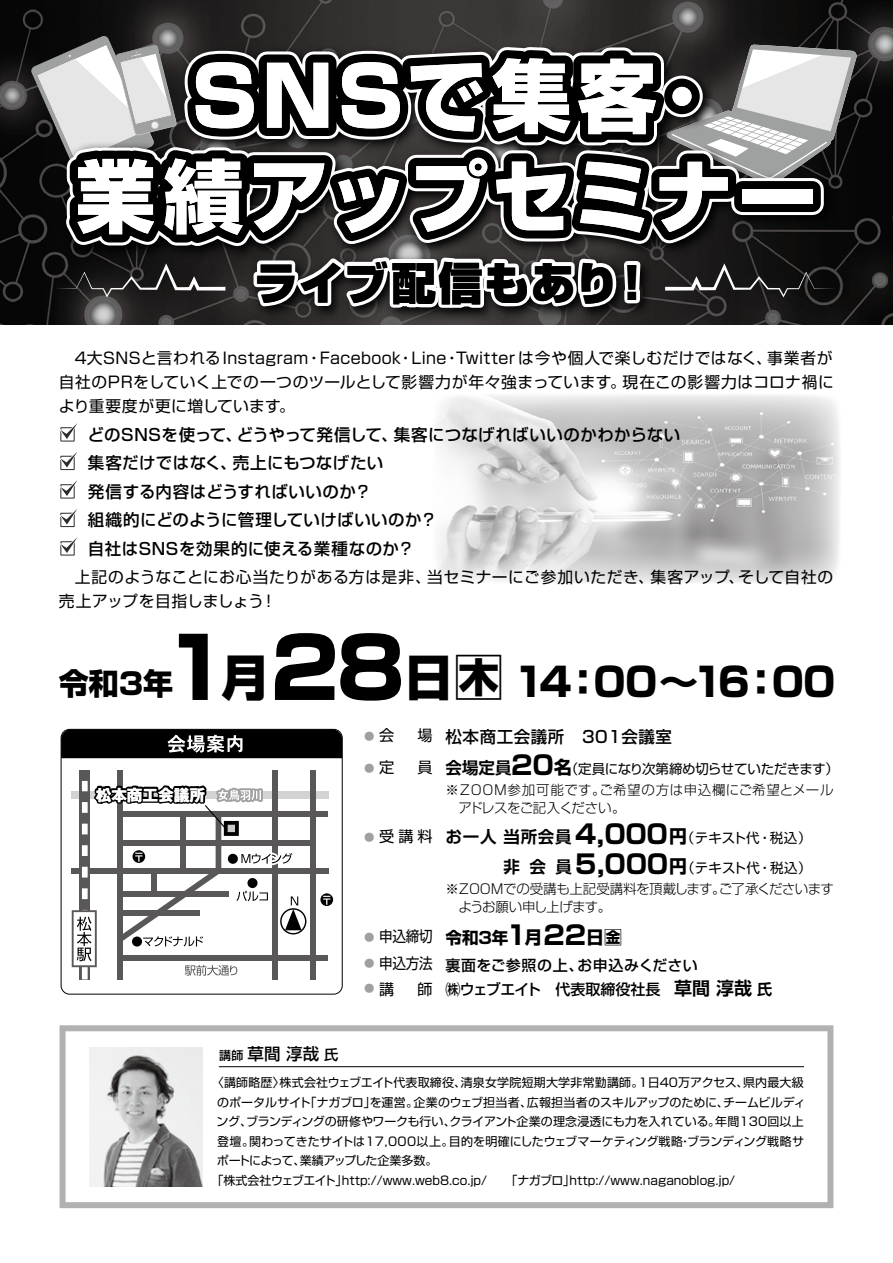
<style>
.page{position:relative;width:893px;height:1263px;background:#fff}
.page>*{position:absolute;margin:0;border:0;box-sizing:border-box;transform-origin:0 0}
.t1{font:800 84px "Shin Go Pr 6 N";color:#000}
.t2{font:800 79.5px/100.2px "Shin Go Pr 6 N";letter-spacing:.045em;color:#fff;text-align:center}
.t3{font:800 49.2px "Shin Go Pr 6 N";color:#000}
.t4{font:900 44.25px "Shin Go Pr 6 N";letter-spacing:.04em;color:#000}
.t5{font:800 39.75px "Shin Go Pr 6 N";letter-spacing:-.095em;color:#000}
.t6{font:800 30px "Shin Go Pr 6 N";color:#000}
.t7{font:700 26.1px "Shin Go Pr 6 N";letter-spacing:-.195em;color:#000}
.t8{font:700 18px "Shin Go Pr 6 N De";color:#000}
.t9{font:700 17.85px "Shin Go Pr 6 N";color:#000}
.t10{font:500 16.5px/28.5px "Shin Go Pr 6 N";letter-spacing:.025em;color:#000}
.t11{font:700 16.5px "Shin Go Pr 6 N De";letter-spacing:.045em;color:#000}
.t12{font:500 16.5px "Shin Go Pr 6 N";letter-spacing:-.025em;color:#000}
.t13{font:700 16.5px "Shin Go Pr 6 N";color:#000}
.t14{font:15.75px/24px "Shin Go Pr 6 N";letter-spacing:.03em;color:#000}
.t15{font:15.75px "Shin Go Pr 6 N";letter-spacing:-.005em;color:#000}
.t16{font:700 15.6px "Gothic MB101 Pr 6 N";color:#fff}
.t17{font:15.15px/25.5px "Shin Go Pr 6 N";letter-spacing:-.025em;color:#000;text-align:right;scale:.9 1}
.t18{font:15.15px "Shin Go Pr 6 N";letter-spacing:-.025em;color:#000}
.t19{font:15.15px "Shin Go Pr 6 N";color:#9fa0a0}
.t20{font:700 15.15px "Shin Go Pr 6 N De";color:#000}
.t21{font:500 15px "Shin Go Pr 6 N";color:#000}
.t22{font:500 15px "Shin Go Pr 6 N";letter-spacing:.045em;color:#000}
.t23{font:500 14.4px "Shin Go Pr 6 N";color:#000}
.t24{font:300 13.5px/18px "Shin Go Pr 6 N";letter-spacing:-.01em;color:#000}
.t25{font:13.5px "Shin Go Pr 6 N";letter-spacing:-.02em;color:#000}
.t26{font:300 13.5px "Shin Go Pr 6 N";letter-spacing:.035em;color:#000}
.t27{font:300 13.5px "Shin Go Pr 6 N";letter-spacing:-.055em;color:#000}
.t28{font:12px "Shin Go Pr 6 N";color:#000}
.t29{font:12px "Shin Go Pr 6 N";letter-spacing:-.03em;color:#000}
.t30{font:12px "Shin Go Pr 6 N";letter-spacing:-.02em;color:#000}
.t31{font:12px "Shin Go Pr 6 N";letter-spacing:-.035em;color:#000}
.t32{font:12px "Shin Go Pr 6 N";letter-spacing:-.085em;color:#000}
.t33{font:500 12px "Shin Go Pr 6 N";color:#000}
.s1{font-size:82.5px}
.s2{color:#000}
.s3{color:#9fa0a0}
.s4{font-size:16.5px}
</style>
<div class="page">
<img style="left:0;top:0;width:893px;height:325px">
<img style="left:436px;top:395px;width:404px;height:188px">
<img style="left:313px;top:324px;width:366px;height:1px">
<svg style="left:60px;top:1025px;width:773px;height:183px"></svg>
<hr style="left:219px;top:1066px;width:585px;height:1px;background:#000">
<img style="left:90px;top:1047px;width:112px;height:139px">
<svg style="left:61px;top:729px;width:281px;height:29px;background:#161616"></svg>
<div style="left:71px;top:791px;width:257px;height:8px;background:#d3d3d4"></div>
<div style="left:71px;top:868px;width:257px;height:5px;background:#595757"></div>
<div style="left:121px;top:955px;width:207px;height:6px;background:#595757"></div>
<div style="left:79px;top:770px;width:11px;height:210px;background:#595757"></div>
<div style="left:117px;top:770px;width:6px;height:210px;background:#595757"></div>
<div style="left:272px;top:770px;width:5px;height:210px;background:#595757"></div>
<div style="left:310px;top:770px;width:6px;height:210px;background:#595757"></div>
<div style="left:121px;top:811px;width:207px;height:6px;background:#595757"></div>
<div style="left:121px;top:840px;width:192px;height:5px;background:#595757"></div>
<svg style="left:320px;top:893px;width:13px;height:13px"></svg>
<svg style="left:323px;top:896px;width:7px;height:9px"></svg>
<svg style="left:72px;top:779px;width:234px;height:200px"></svg>
<div style="left:61px;top:729px;width:282px;height:265px;border:1px solid #000;border-radius:9px"></div>
<svg style="left:60px;top:423px;width:18px;height:132px"></svg>
<svg style="left:100px;top:324px;width:213px;height:1px"></svg>
<svg style="left:31px;top:0;width:826px;height:324px;background:#41403f"></svg>
<h2 class="t2" style="left:76px;top:45px;width:743px"><span class="s1">SNS</span>で集客・<br>業績アップセミナー</h2>
<h3 class="t4" style="left:254px;top:247px;width:366px">ライブ配信もあり</h3>
<h3 class="t4" style="left:610px;top:247px;width:46px">!</h3>
<h3 class="t14" style="left:767px;top:345px;width:67px">事業者が</h3>
<h3 class="t14" style="left:456px;top:345px;width:317px">Twitter は今や個人で楽しむだけではなく、</h3>
<h3 class="t14" style="left:59px;top:345px;width:344px">　4大SNSと言われるInstagram・Facebook</h3>
<h3 class="t14" style="left:398px;top:345px;width:64px">・Line・</h3>
<h3 class="t14" style="left:59px;top:369px;width:569px">自社のPRをしていく上での一つのツールとして影響力が年々強まっています。より重要度が更に増しています。</h3>
<h3 class="t10" style="left:394px;top:419px;width:288px">集客につなげればいいのかわからない</h3>
<h3 class="t14" style="left:623px;top:369px;width:213px">現在この影響力はコロナ禍に</h3>
<h3 class="t10" style="left:233px;top:419px;width:152px;text-indent:-145px">どのSNSを使って、<br>売上にもつなげたい</h3>
<h3 class="t12" style="left:237px;top:421px;width:162px">どうやって発信して、</h3>
<h3 class="t10" style="left:88px;top:448px;width:351px">集客だけではなく、<br>発信する内容はどうすればいいのか?<br>組織的にどのように管理していけばいいのか?自社はSNSを効果的に使える業種なのか?</h3>
<h3 class="t14" style="left:650px;top:564px;width:95px">集客アップ、</h3>
<h3 class="t14" style="left:261px;top:564px;width:172px;text-indent:-186px">上記のようなことにお心当たりがある方は是非、!</h3>
<h3 class="t14" style="left:738px;top:564px;width:97px">そして自社の</h3>
<h3 class="t14" style="left:427px;top:564px;width:228px">当セミナーにご参加いただき、</h3>
<h3 class="t15" style="left:59px;top:588px;width:207px">売上アップを目指しましょう</h3>
<h1 class="t1" style="left:163px;top:601px;width:70px">1</h1>
<h3 class="t6" style="left:59px;top:659px;width:116px">令和3年</h3>
<h3 class="t3" style="left:221px;top:638px;width:51px">月</h3>
<h1 class="t1" style="left:270px;top:601px;width:136px">28</h1>
<h3 class="t3" style="left:404px;top:638px;width:101px">日木</h3>
<h3 class="t5" style="left:514px;top:651px;width:186px">14：00~</h3>
<h3 class="t5" style="left:692px;top:651px;width:145px">16：00</h3>
<p class="t19" style="left:362px;top:724px;width:34px">●<span class="s2">会</span></p>
<p class="t19" style="left:362px;top:755px;width:34px">●<span class="s2">定</span></p>
<p class="t18" style="left:418px;top:723px;width:17px">場</p>
<p class="t18" style="left:418px;top:755px;width:17px">員</p>
<h3 class="t10" style="left:445px;top:721px;width:228px">松本商工会議所　301会議室</h3>
<p class="t25" style="left:565px;top:758px;width:276px">（定員になり次第締め切らせていただきます(</p>
<h3 class="t7" style="left:509px;top:745px;width:49px">２０</h3>
<h3 class="t9" style="left:554px;top:753px;width:19px">名</h3>
<h3 class="t11" style="left:445px;top:754px;width:67px">会場定員</h3>
<h3 class="t16" style="left:96px;top:782px;width:111px">松本商工会議所</h3>
<p class="t26" style="left:599px;top:779px;width:236px">ご希望の方は申込欄にご希望とメール</p>
<p class="t24" style="left:459px;top:780px;width:168px;text-indent:-13px">※ZOOM参加可能です。<br>アドレスをご記入ください。</p>
<p class="t18" style="left:362px;top:824px;width:72px"><span class="s3">●</span>受講料</p>
<h3 class="t7" style="left:575px;top:814px;width:97px">4，０００</h3>
<h3 class="t9" style="left:669px;top:822px;width:19px">円</h3>
<h3 class="t11" style="left:445px;top:823px;width:128px">お一人当所会員</h3>
<p class="t25" style="left:681px;top:827px;width:132px">（テキスト代・税込(</p>
<h3 class="t11" style="left:503px;top:853px;width:18px">非</h3>
<h3 class="t11" style="left:529px;top:853px;width:18px">会</h3>
<h3 class="t7" style="left:575px;top:844px;width:97px">5，０００</h3>
<h3 class="t9" style="left:669px;top:852px;width:19px">円</h3>
<h3 class="t11" style="left:555px;top:853px;width:18px">員</h3>
<p class="t25" style="left:681px;top:857px;width:132px">（テキスト代・税込(</p>
<p class="t17" style="left:362px;top:922px;width:80px"><span class="s3">●</span> 申込締切</p>
<p class="t17" style="left:362px;top:950px;width:80px"><span class="s3">●</span> 申込方法師</p>
<p class="t19" style="left:362px;top:976px;width:34px">●<span class="s2">講</span></p>
<p class="t24" style="left:458px;top:879px;width:269px;text-indent:-13px">※ZOOMでの受講も上記受講料を頂戴します。ようお願い申し上げます。</p>
<h3 class="t9" style="left:586px;top:923px;width:37px">日金</h3>
<p class="t27" style="left:719px;top:878px;width:117px">ご了承くださいます</p>
<h3 class="t7" style="left:544px;top:914px;width:44px">22</h3>
<h3 class="t7" style="left:492px;top:914px;width:37px">1<span class="s4">年</span></h3>
<h3 class="t9" style="left:524px;top:923px;width:19px">月</h3>
<h3 class="t13" style="left:445px;top:924px;width:48px">令和3</h3>
<p class="t22" style="left:445px;top:952px;width:139px">裏面をご参照の上、</p>
<p class="t21" style="left:577px;top:952px;width:122px">お申込みください</p>
<p class="t21" style="left:445px;top:976px;width:217px">㈱ウェブエイト　代表取締役社長</p>
<h3 class="t8" style="left:674px;top:973px;width:79px">草間淳哉</h3>
<p class="t20" style="left:757px;top:976px;width:17px">氏</p>
<h3 class="t10" style="left:247px;top:1039px;width:73px">草間淳哉</h3>
<p class="t23" style="left:324px;top:1043px;width:16px">氏</p>
<p class="t33" style="left:219px;top:1046px;width:26px">講師</p>
<p class="t28" style="left:280px;top:1073px;width:188px">株式会社ウェブエイト代表取締役、</p>
<p class="t28" style="left:461px;top:1073px;width:289px">清泉女学院短期大学非常勤講師 1。日40万アクセス、</p>
<p class="t28" style="left:212px;top:1073px;width:74px">〈講師略歴〉</p>
<p class="t28" style="left:743px;top:1073px;width:62px">県内最大級</p>
<p class="t28" style="left:723px;top:1092px;width:84px">チームビルディ</p>
<p class="t28" style="left:217px;top:1092px;width:203px">のポータルサイト｢ナガブロ｣を運営。</p>
<p class="t28" style="left:413px;top:1092px;width:120px">企業のウェブ担当者、</p>
<p class="t28" style="left:527px;top:1092px;width:204px">広報担当者のスキルアップのために、</p>
<p class="t29" style="left:246px;top:1112px;width:211px">ブランディングの研修やワークも行い、</p>
<p class="t28" style="left:217px;top:1112px;width:37px">ング、</p>
<p class="t28" style="left:450px;top:1112px;width:272px">クライアント企業の理念浸透にも力を入れている。</p>
<p class="t28" style="left:715px;top:1112px;width:90px">年間130回以上</p>
<p class="t28" style="left:449px;top:1131px;width:357px">目的を明確にしたウェブマーケティング戦略ブランディング戦略サ</p>
<p class="t28" style="left:217px;top:1131px;width:38px">登壇。</p>
<p class="t28" style="left:249px;top:1131px;width:206px">関わってきたサイトは17,000以上。</p>
<p class="t28" style="left:679px;top:1131px;width:13px">・</p>
<p class="t32" style="left:217px;top:1151px;width:90px">ポートによって、</p>
<p class="t30" style="left:300px;top:1151px;width:139px">業績アップした企業多数。</p>
<p class="t31" style="left:212px;top:1170px;width:137px">「株式会社ウェブエイト」</p>
<p class="t28" style="left:342px;top:1170px;width:235px">http://www.web8.co j p. /　　「ナガブロ」</p>
<p class="t28" style="left:570px;top:1170px;width:167px">http://www.naganoblog j p. /</p>
</div>
